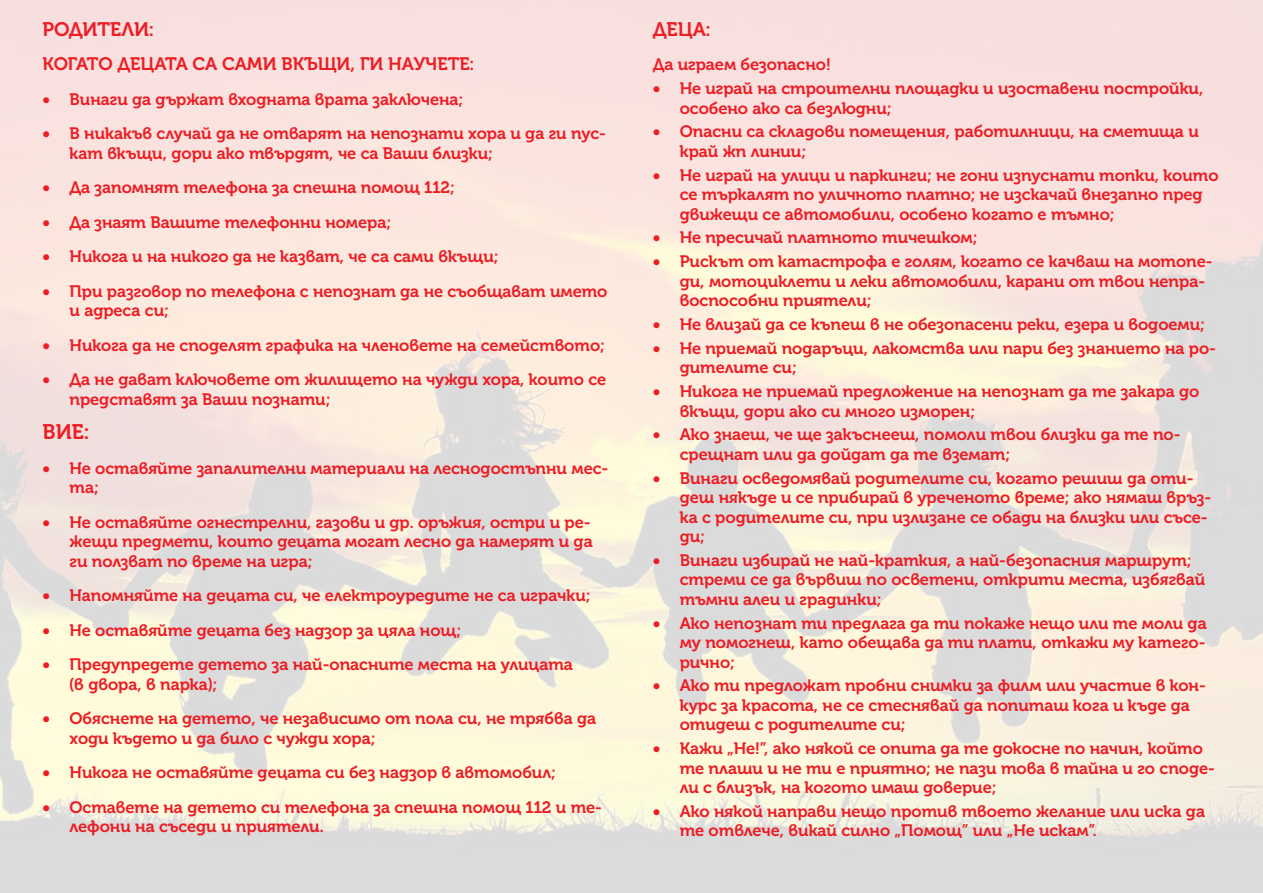
<style>
.page{position:relative;width:1263px;height:893px;background:#fff}
.page>*{position:absolute;margin:0;border:0;box-sizing:border-box;transform-origin:0 0}
.t1{font:21px "Museo Cyrl 700";color:#ed1d24}
.t2{font:19.5px "Museo Cyrl 700";letter-spacing:-.005em;color:#ed1d24}
.t3{font:18px "Museo Cyrl 700";color:#ed1d24}
.t4{font:16.5px/19.5px "Museo Cyrl 700";color:#ed1d24}
</style>
<div class="page">
<p class="t2" style="left:43px;top:18px;width:113px">РОДИТЕЛИ:</p>
<p class="t3" style="left:43px;top:54px;width:24px">Когато</p>
<p class="t3" style="left:117px;top:54px;width:13px">децата</p>
<p class="t3" style="left:193px;top:54px;width:44px">са сами</p>
<p class="t3" style="left:281px;top:54px;width:194px">вкъщи, ги научете :</p>
<p class="t4" style="left:43px;top:90px;width:422px">• Винаги да държат входната врата заключена;</p>
<p class="t4" style="left:70px;top:124px;width:538px;text-indent:-27px">• В никакъв случай да не отварят на непознати хора и да ги пус&shy;кат вкъщи, дори ако твърдят, че са Ваши близки;</p>
<p class="t4" style="left:43px;top:178px;width:414px">• Да запомнят телефона за спешна помощ 112;</p>
<p class="t4" style="left:43px;top:213px;width:350px">• Да знаят Вашите телефонни номера;</p>
<p class="t4" style="left:43px;top:247px;width:457px">• Никога и на никого да не казват, че са сами вкъщи;</p>
<p class="t4" style="left:70px;top:282px;width:539px;text-indent:-27px">• При разговор по телефона с непознат да не съобщават името и адреса си;</p>
<p class="t4" style="left:43px;top:336px;width:564px">• Никога да не споделят графика на членовете на семейството;</p>
<p class="t4" style="left:70px;top:370px;width:538px;text-indent:-27px">• Да не дават ключовете от жилището на чужди хора, които се представят за Ваши познати;</p>
<p class="t1" style="left:43px;top:420px;width:48px">Вие:</p>
<p class="t4" style="left:70px;top:459px;width:540px;text-indent:-27px">• Не оставяйте запалителни материали на леснодостъпни мес&shy;та;</p>
<p class="t4" style="left:70px;top:513px;width:525px;text-indent:-27px">• Не оставяйте огнестрелни, газови и др. оръжия, остри и ре&shy;жещи предмети, които децата могат лесно да намерят и да ги ползват по време на игра;</p>
<p class="t4" style="left:43px;top:586px;width:549px">• Напомняйте на децата си, че електроуредите не са играчки;</p>
<p class="t4" style="left:43px;top:621px;width:420px">• Не оставяйте децата без надзор за цяла нощ;</p>
<p class="t4" style="left:70px;top:655px;width:505px;text-indent:-27px">• Предупредете детето за най-опасните места на улицата (в двора, в парка);</p>
<p class="t4" style="left:70px;top:709px;width:528px;text-indent:-27px">• Обяснете на детето, че независимо от пола си, не трябва да ходи където и да било с чужди хора;</p>
<p class="t4" style="left:43px;top:763px;width:515px">• Никога не оставяйте децата си без надзор в автомобил;</p>
<p class="t4" style="left:70px;top:798px;width:534px;text-indent:-27px">• Оставете на детето си телефона за спешна помощ 112 и те&shy;лефони на съседи и приятели.</p>
<p class="t2" style="left:653px;top:18px;width:59px">ДЕЦА:</p>
<p class="t4" style="left:653px;top:55px;width:179px">Да играем безопасно!</p>
<p class="t4" style="left:680px;top:79px;width:525px;text-indent:-27px">• Не играй на строителни площадки и изоставени постройки, особено ако са безлюдни;</p>
<p class="t4" style="left:680px;top:122px;width:520px;text-indent:-27px">• Опасни са складови помещения, работилници, на сметища и край жп линии;</p>
<p class="t4" style="left:680px;top:165px;width:540px;text-indent:-27px">• Не играй на улици и паркинги; не гони изпуснати топки, които се търкалят по уличното платно; не изскачай внезапно пред движещи се автомобили, особено когато е тъмно;</p>
<p class="t4" style="left:653px;top:228px;width:326px">• Не пресичай платното тичешком;</p>
<p class="t4" style="left:680px;top:252px;width:534px;text-indent:-27px">• Рискът от катастрофа е голям, когато се качваш на мотопе&shy;ди, мотоциклети и леки автомобили, карани от твои непра&shy;воспособни приятели;</p>
<p class="t4" style="left:653px;top:315px;width:554px">• Не влизай да се къпеш в не обезопасени реки, езера и водоеми;</p>
<p class="t4" style="left:680px;top:338px;width:538px;text-indent:-27px">• Не приемай подаръци, лакомства или пари без знанието на ро&shy;дителите си;</p>
<p class="t4" style="left:680px;top:382px;width:521px;text-indent:-27px">• Никога не приемай предложение на непознат да те закара до вкъщи, дори ако си много изморен;</p>
<p class="t4" style="left:680px;top:425px;width:502px;text-indent:-27px">• Ако знаеш, че ще закъснееш, помоли твои близки да те по&shy;срещнат или да дойдат да те вземат;</p>
<p class="t4" style="left:680px;top:468px;width:533px;text-indent:-27px">• Винаги осведомявай родителите си, когато решиш да оти&shy;деш някъде и се прибирай в уреченото време; ако нямаш връз&shy;ка с родителите си, при излизане се обади на близки или съсе&shy;ди;</p>
<p class="t4" style="left:680px;top:551px;width:527px;text-indent:-27px">• Винаги избирай не най-краткия, а най-безопасния маршрут; стреми се да вървиш по осветени, открити места, избягвай тъмни алеи и градинки;</p>
<p class="t4" style="left:680px;top:613px;width:528px;text-align:justify;text-indent:-27px">• Ако непознат ти предлага да ти покаже нещо или те моли да му помогнеш, като обещава да ти плати, откажи му катего&shy;рично;</p>
<p class="t4" style="left:680px;top:676px;width:528px;text-indent:-27px">• Ако ти предложат пробни снимки за филм или участие в кон&shy;курс за красота, не се стеснявай да попиташ кога и къде да отидеш с родителите си;</p>
<p class="t4" style="left:680px;top:739px;width:537px;text-indent:-27px">• Кажи „Не!”, ако някой се опита да те докосне по начин, който те плаши и не ти е приятно; не пази това в тайна и го споде&shy;ли с близък, на когото имаш доверие;</p>
<p class="t4" style="left:680px;top:802px;width:527px;text-indent:-27px">• Ако някой направи нещо против твоето желание или иска да те отвлече, викай силно „Помощ” или „Не искам”.</p>
</div>
